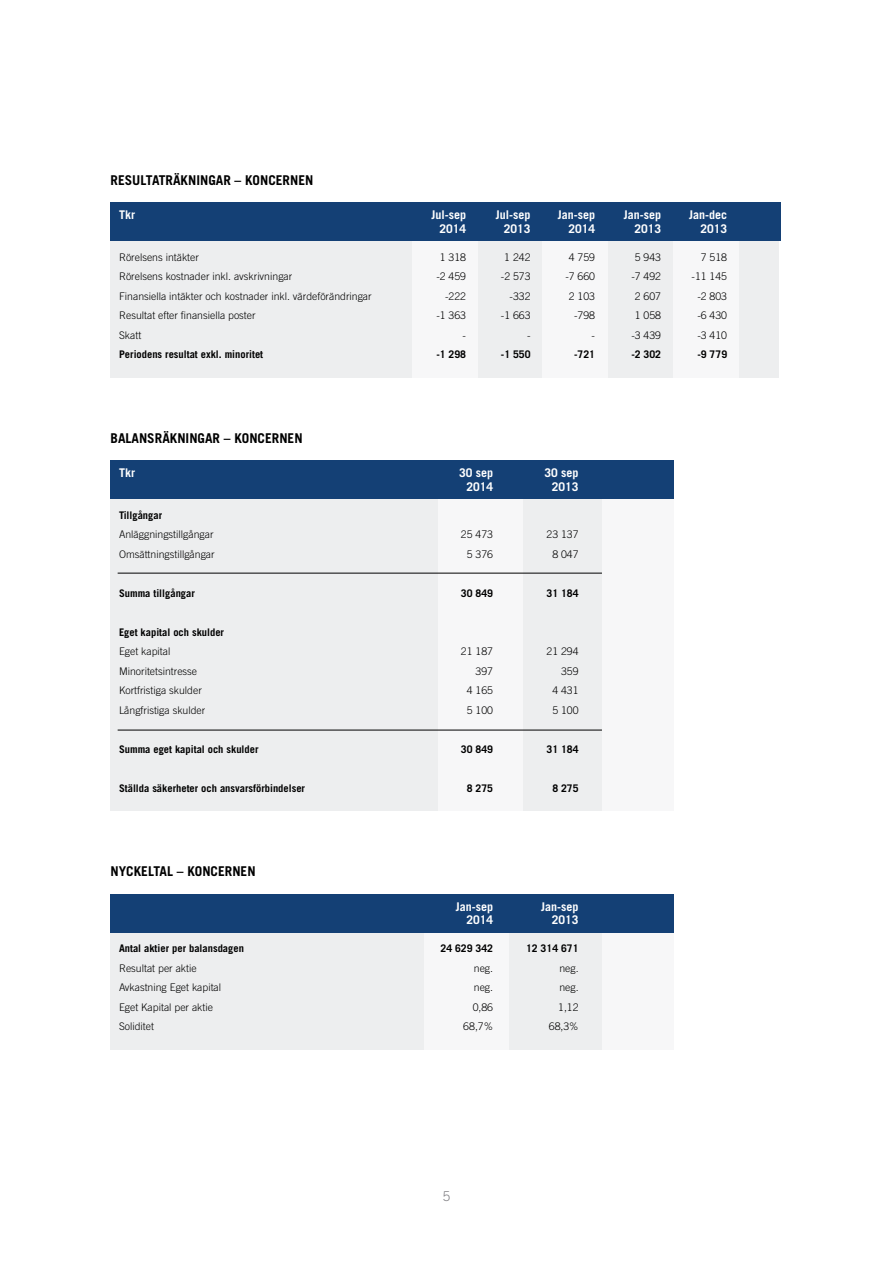
<style>
.page{position:relative;width:893px;height:1263px;background:#fff}
.page>*{position:absolute;margin:0;border:0;box-sizing:border-box;transform-origin:0 0}
.t1{font:700 13.5px "Trade Gothic";color:#000}
.t2{font:300 13.5px "Trade Gothic";color:#818084}
.t3{font:700 12px "Trade Gothic";color:#fff}
.t4{font:300 10.5px "Trade Gothic";color:#000}
.t5{font:700 10.5px "Trade Gothic";color:#000}
</style>
<div class="page">
<div style="left:111px;top:205px;width:668px;height:173px;background:#edeeef"></div>
<div style="left:543px;top:239px;width:65px;height:139px;background:#f7f7f8"></div>
<div style="left:673px;top:239px;width:66px;height:139px;background:#f7f7f8"></div>
<div style="left:412px;top:239px;width:65px;height:139px;background:#f7f7f8"></div>
<div style="left:111px;top:202px;width:670px;height:39px;background:#144075"></div>
<div style="left:111px;top:897px;width:563px;height:153px;background:#edeeef"></div>
<div style="left:602px;top:930px;width:72px;height:120px;background:#f7f7f8"></div>
<div style="left:424px;top:930px;width:84px;height:120px;background:#f7f7f8"></div>
<div style="left:111px;top:894px;width:563px;height:39px;background:#144075"></div>
<div style="left:111px;top:476px;width:563px;height:335px;background:#edeeef"></div>
<div style="left:602px;top:499px;width:72px;height:312px;background:#f7f7f8"></div>
<div style="left:438px;top:499px;width:84px;height:312px;background:#f7f7f8"></div>
<div style="left:111px;top:460px;width:563px;height:39px;background:#144075"></div>
<hr style="left:118px;top:573px;width:484px;height:1px;background:#000">
<hr style="left:118px;top:730px;width:484px;height:1px;background:#000">
<p class="t1" style="left:111px;top:172px;width:204px">RESULTATRÄKNINGAR – KONCERNEN</p>
<p class="t3" style="left:119px;top:207px;width:17px">Tkr</p>
<p class="t3" style="left:431px;top:207px;width:36px">Jul-sep</p>
<p class="t3" style="left:496px;top:207px;width:36px">Jul-sep</p>
<p class="t3" style="left:558px;top:207px;width:39px">Jan-sep</p>
<p class="t3" style="left:624px;top:207px;width:39px">Jan-sep</p>
<p class="t3" style="left:689px;top:207px;width:39px">Jan-dec</p>
<p class="t3" style="left:439px;top:221px;width:28px">2014</p>
<p class="t3" style="left:504px;top:221px;width:28px">2013</p>
<p class="t3" style="left:568px;top:221px;width:28px">2014</p>
<p class="t3" style="left:634px;top:221px;width:28px">2013</p>
<p class="t3" style="left:700px;top:221px;width:28px">2013</p>
<p class="t4" style="left:119px;top:251px;width:81px">Rörelsens intäkter</p>
<p class="t4" style="left:440px;top:251px;width:28px">1 318</p>
<p class="t4" style="left:504px;top:251px;width:28px">1 242</p>
<p class="t4" style="left:569px;top:251px;width:28px">4 759</p>
<p class="t4" style="left:635px;top:251px;width:28px">5 943</p>
<p class="t4" style="left:701px;top:251px;width:28px">7 518</p>
<p class="t4" style="left:119px;top:270px;width:175px">Rörelsens kostnader inkl. avskrivningar</p>
<p class="t4" style="left:436px;top:270px;width:31px">-2 459</p>
<p class="t4" style="left:501px;top:270px;width:31px">-2 573</p>
<p class="t4" style="left:565px;top:270px;width:31px">-7 660</p>
<p class="t4" style="left:631px;top:270px;width:31px">-7 492</p>
<p class="t4" style="left:691px;top:270px;width:37px">-11 145</p>
<p class="t4" style="left:119px;top:290px;width:254px">Finansiella intäkter och kostnader inkl. värdeförändringar</p>
<p class="t4" style="left:445px;top:290px;width:23px">-222</p>
<p class="t4" style="left:510px;top:290px;width:23px">-332</p>
<p class="t4" style="left:569px;top:290px;width:28px">2 103</p>
<p class="t4" style="left:635px;top:290px;width:28px">2 607</p>
<p class="t4" style="left:697px;top:290px;width:31px">-2 803</p>
<p class="t4" style="left:119px;top:309px;width:138px">Resultat efter finansiella poster</p>
<p class="t4" style="left:436px;top:309px;width:31px">-1 363</p>
<p class="t4" style="left:501px;top:309px;width:31px">-1 663</p>
<p class="t4" style="left:574px;top:309px;width:23px">-798</p>
<p class="t4" style="left:635px;top:309px;width:28px">1 058</p>
<p class="t4" style="left:697px;top:309px;width:31px">-6 430</p>
<p class="t4" style="left:119px;top:329px;width:24px">Skatt</p>
<p class="t4" style="left:463px;top:329px;width:5px">-</p>
<p class="t4" style="left:527px;top:329px;width:5px">-</p>
<p class="t4" style="left:592px;top:329px;width:5px">-</p>
<p class="t4" style="left:631px;top:329px;width:31px">-3 439</p>
<p class="t4" style="left:697px;top:329px;width:31px">-3 410</p>
<p class="t5" style="left:119px;top:348px;width:146px">Periodens resultat exkl. minoritet</p>
<p class="t5" style="left:436px;top:348px;width:31px">-1 298</p>
<p class="t5" style="left:501px;top:348px;width:31px">-1 550</p>
<p class="t5" style="left:574px;top:348px;width:23px">-721</p>
<p class="t5" style="left:631px;top:348px;width:31px">-2 302</p>
<p class="t5" style="left:697px;top:348px;width:31px">-9 779</p>
<p class="t1" style="left:111px;top:430px;width:194px">BALANSRÄKNINGAR – KONCERNEN</p>
<p class="t3" style="left:119px;top:465px;width:17px">Tkr</p>
<p class="t3" style="left:459px;top:465px;width:36px">30 sep</p>
<p class="t3" style="left:545px;top:465px;width:36px">30 sep</p>
<p class="t3" style="left:466px;top:479px;width:28px">2014</p>
<p class="t3" style="left:552px;top:479px;width:28px">2013</p>
<p class="t5" style="left:119px;top:508px;width:45px">Tillgångar</p>
<p class="t4" style="left:119px;top:528px;width:96px">Anläggningstillgångar</p>
<p class="t4" style="left:461px;top:528px;width:34px">25 473</p>
<p class="t4" style="left:546px;top:528px;width:34px">23 137</p>
<p class="t4" style="left:119px;top:547px;width:97px">Omsättningstillgångar</p>
<p class="t4" style="left:467px;top:547px;width:28px">5 376</p>
<p class="t4" style="left:552px;top:547px;width:28px">8 047</p>
<p class="t5" style="left:119px;top:586px;width:77px">Summa tillgångar</p>
<p class="t5" style="left:461px;top:586px;width:34px">30 849</p>
<p class="t5" style="left:546px;top:586px;width:34px">31 184</p>
<p class="t5" style="left:119px;top:625px;width:107px">Eget kapital och skulder</p>
<p class="t4" style="left:119px;top:645px;width:53px">Eget kapital</p>
<p class="t4" style="left:461px;top:645px;width:34px">21 187</p>
<p class="t4" style="left:546px;top:645px;width:34px">21 294</p>
<p class="t4" style="left:119px;top:664px;width:80px">Minoritetsintresse</p>
<p class="t4" style="left:476px;top:664px;width:19px">397</p>
<p class="t4" style="left:561px;top:664px;width:19px">359</p>
<p class="t4" style="left:119px;top:684px;width:84px">Kortfristiga skulder</p>
<p class="t4" style="left:467px;top:684px;width:28px">4 165</p>
<p class="t4" style="left:552px;top:684px;width:28px">4 431</p>
<p class="t4" style="left:119px;top:703px;width:88px">Långfristiga skulder</p>
<p class="t4" style="left:467px;top:703px;width:28px">5 100</p>
<p class="t4" style="left:552px;top:703px;width:28px">5 100</p>
<p class="t5" style="left:119px;top:742px;width:141px">Summa eget kapital och skulder</p>
<p class="t5" style="left:461px;top:742px;width:34px">30 849</p>
<p class="t5" style="left:546px;top:742px;width:34px">31 184</p>
<p class="t5" style="left:119px;top:781px;width:188px">Ställda säkerheter och ansvarsförbindelser</p>
<p class="t5" style="left:467px;top:781px;width:28px">8 275</p>
<p class="t5" style="left:552px;top:781px;width:28px">8 275</p>
<p class="t1" style="left:111px;top:863px;width:147px">NYCKELTAL – KONCERNEN</p>
<p class="t3" style="left:456px;top:899px;width:39px">Jan-sep</p>
<p class="t3" style="left:541px;top:899px;width:39px">Jan-sep</p>
<p class="t3" style="left:466px;top:912px;width:28px">2014</p>
<p class="t3" style="left:552px;top:912px;width:28px">2013</p>
<p class="t5" style="left:119px;top:942px;width:126px">Antal aktier per balansdagen</p>
<p class="t5" style="left:441px;top:942px;width:54px">24 629 342</p>
<p class="t5" style="left:526px;top:942px;width:54px">12 314 671</p>
<p class="t4" style="left:119px;top:961px;width:79px">Resultat per aktie</p>
<p class="t4" style="left:474px;top:961px;width:21px">neg.</p>
<p class="t4" style="left:559px;top:961px;width:21px">neg.</p>
<p class="t4" style="left:119px;top:981px;width:104px">Avkastning Eget kapital</p>
<p class="t4" style="left:474px;top:981px;width:21px">neg.</p>
<p class="t4" style="left:559px;top:981px;width:21px">neg.</p>
<p class="t4" style="left:119px;top:1000px;width:95px">Eget Kapital per aktie</p>
<p class="t4" style="left:473px;top:1000px;width:22px">0,86</p>
<p class="t4" style="left:558px;top:1000px;width:22px">1,12</p>
<p class="t4" style="left:119px;top:1020px;width:37px">Soliditet</p>
<p class="t4" style="left:463px;top:1020px;width:31px">68,7%</p>
<p class="t4" style="left:549px;top:1020px;width:31px">68,3%</p>
<p class="t2" style="left:443px;top:1188px;width:9px">5</p>
</div>
